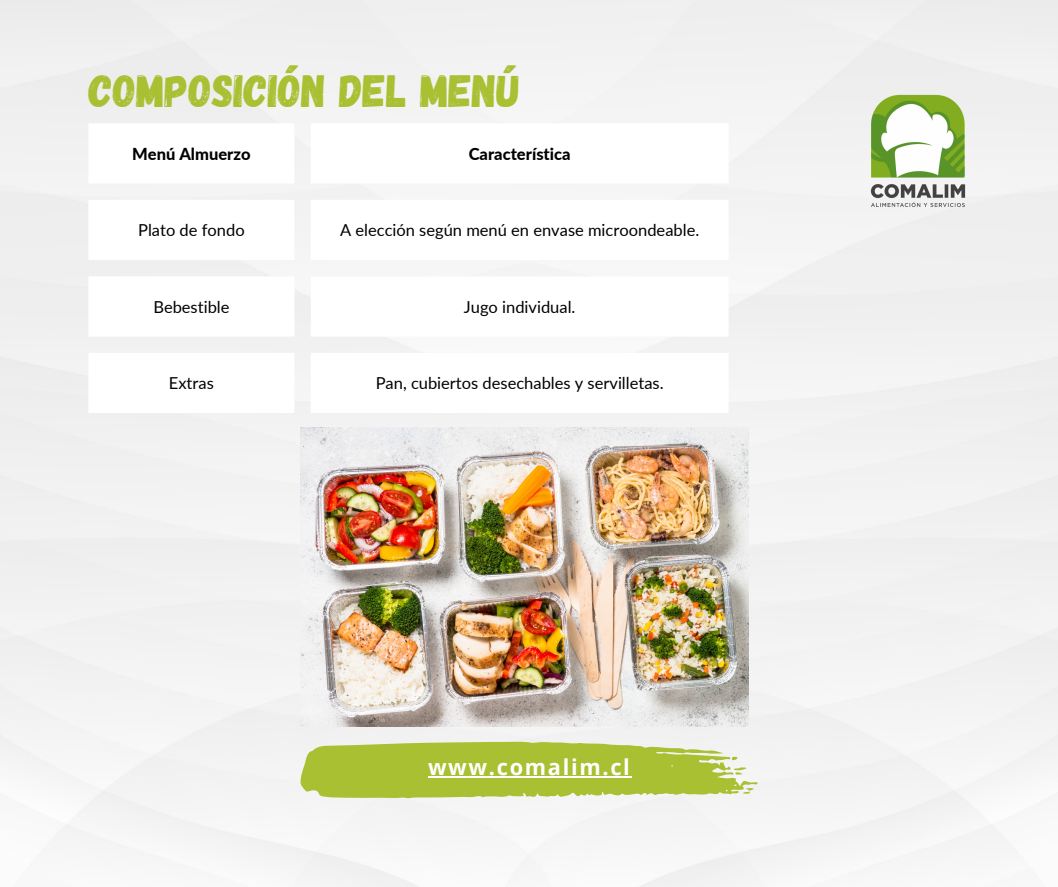
<style>
.page{position:relative;width:1058px;height:887px;background:#fff}
.page>*{position:absolute;margin:0;border:0;box-sizing:border-box;transform-origin:0 0}
.t1{font:45.15px "Gagalin";color:#a8c032}
.t2{font:700 21.75px "Open Sans";letter-spacing:.08em;color:#fff}
.t3{font:16.5px "Lato";color:#000}
.t4{font:800 16.5px "Lato";color:#000}
</style>
<div class="page">
<svg style="left:300px;top:741px;width:457px;height:57px"></svg>
<img style="left:866px;top:89px;width:103px;height:125px">
<img style="left:300px;top:427px;width:448px;height:300px">
<hr style="left:428px;top:776px;width:203px;height:1px;background:#fff">
<svg style="left:89px;top:124px;width:639px;height:289px"></svg>
<p class="t1" style="left:89px;top:61px;width:433px">COMPOSICIÓN DEL MENÚ</p>
<p class="t4" style="left:132px;top:143px;width:120px">Menú Almuerzo</p>
<p class="t4" style="left:469px;top:143px;width:103px">Característica</p>
<p class="t3" style="left:138px;top:220px;width:108px">Plato de fondo</p>
<p class="t3" style="left:340px;top:220px;width:361px">A elección según menú en envase microondeable.</p>
<p class="t3" style="left:153px;top:296px;width:78px">Bebestible</p>
<p class="t3" style="left:464px;top:296px;width:113px">Jugo individual.</p>
<p class="t3" style="left:169px;top:373px;width:46px">Extras</p>
<p class="t3" style="left:376px;top:373px;width:289px">Pan, cubiertos desechables y servilletas.</p>
<p class="t2" style="left:428px;top:751px;width:203px">www.comalim.cl</p>
</div>
